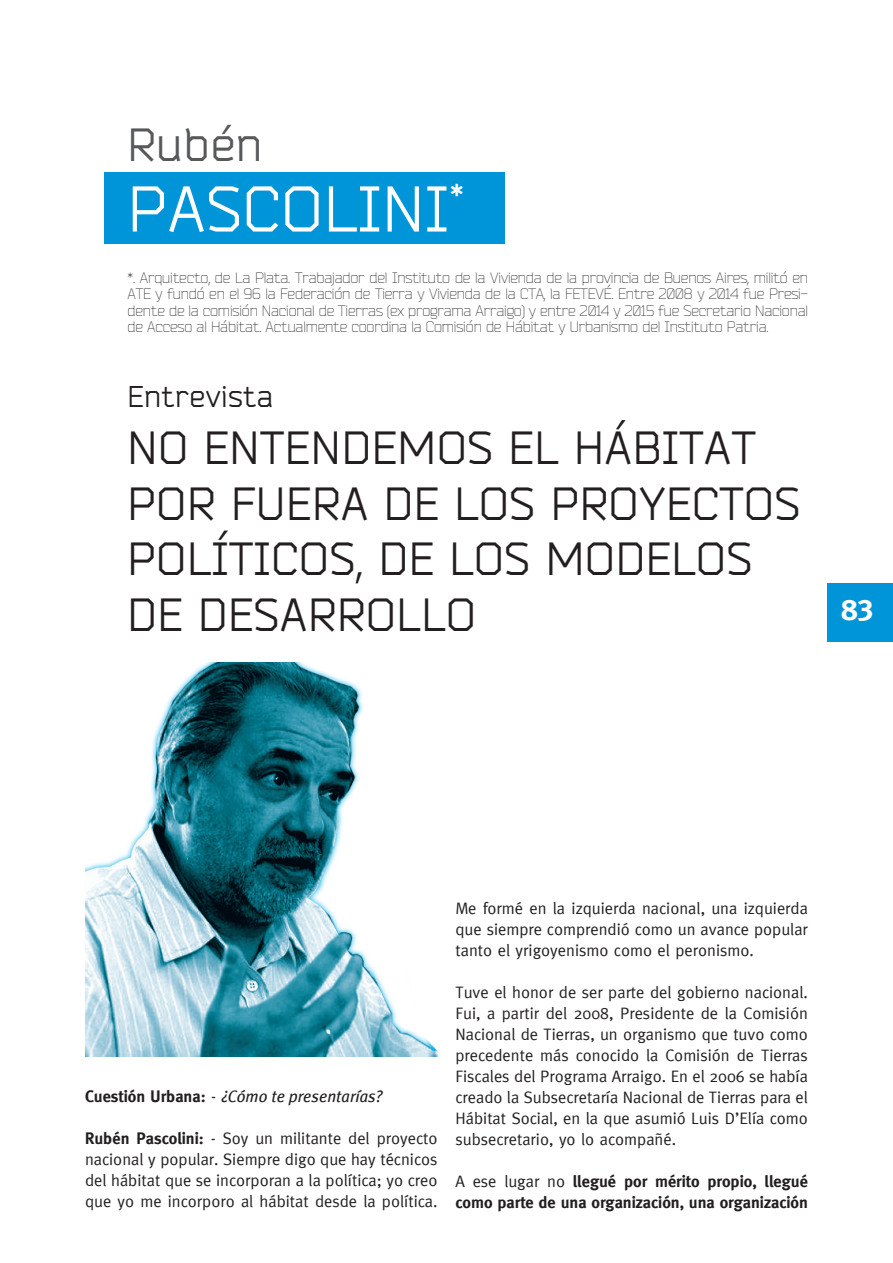
<style>
.page{position:relative;width:893px;height:1263px;background:#fff}
.page>*{position:absolute;margin:0;border:0;box-sizing:border-box;transform-origin:0 0}
.t1{font:64.5px "Bender";letter-spacing:.02em;color:#fff}
.t2{font:46.5px/55.5px "Bender";letter-spacing:.02em;color:#231f20}
.t3{font:46.5px "Bender";color:#57585a}
.t4{font:30px "Bender";color:#231f20}
.t5{font:30px "Meta Plus Bold Caps";color:#fff}
.t6{font:16.5px/21px "Meta";color:#231f20;text-align:justify}
.t7{font:700 16.5px/21px "Meta";color:#231f20}
.t8{font:italic 16.5px "Meta Plus";color:#231f20}
.t9{font:300 15px/16.5px "Bender";letter-spacing:-.01em;color:#231f20;text-align:justify}
.s1{font-family:"Meta";font-weight:700;font-style:normal}
.s2{font-family:"Meta";font-style:normal}
.s3{font-weight:700}
.s4{font-weight:400}
</style>
<div class="page">
<div style="left:827px;top:583px;width:66px;height:58px;background:#0095d9"></div>
<div style="left:104px;top:172px;width:401px;height:72px;background:#0095d9"></div>
<img style="left:85px;top:663px;width:352px;height:394px">
<p class="t3" style="left:128px;top:116px;width:136px">RUBÉN</p>
<p class="t1" style="left:128px;top:170px;width:338px">PASCOLINI<sup>*</sup></p>
<p class="t9" style="left:128px;top:270px;width:682px">*. Arquitecto, de La Plata. Trabajador del Instituto de la Vivienda de la provincia de Buenos Aires, militó en ATE y fundó en el 96 la Federación de Tierra y Vivienda de la CTA, la FETEVÉ. Entre 2008 y 2014 fue Presi&shy;dente de la comisión Nacional de Tierras (ex programa Arraigo) y entre 2014 y 2015 fue Secretario Nacional de Acceso al Hábitat. Actualmente coordina la Comisión de Hábitat y Urbanismo del Instituto Patria.</p>
<p class="t4" style="left:128px;top:378px;width:147px">ENTREVISTA</p>
<p class="t2" style="left:128px;top:421px;width:674px">N O ENTENDEMOS EL HÁBITAT<br>POR FUERA DE LOS PROYECTOS<br>POLÍTICOS, DE LOS MODELOS<br>DE DESARROLLO</p>
<p class="t5" style="left:841px;top:592px;width:34px">83</p>
<p class="t8" style="left:85px;top:1087px;width:298px"><span class="s1">Cuestión Urbana:</span> <span class="s2">-</span> ¿Cómo te presentarías?</p>
<p class="t6" style="left:85px;top:1127px;width:354px"><span class="s3">Rubén Pascolini:</span> - Soy un militante del proyecto nacional y popular. Siempre digo que hay técnicos del hábitat que se incorporan a la política; yo creo que yo me incorporo al hábitat desde la política.</p>
<p class="t6" style="left:455px;top:897px;width:354px">Me formé en la izquierda nacional, una izquierda que siempre comprendió como un avance popular tanto el yrigoyenismo como el peronismo.</p>
<p class="t6" style="left:455px;top:981px;width:354px">Tuve el honor de ser parte del gobierno nacional.<br>Fui, a partir del 2008, Presidente de la Comisión Nacional de Tierras, un organismo que tuvo como precedente más conocido la Comisión de Tierras Fiscales del Programa Arraigo. En el 2006 se había creado la Subsecretaría Nacional de Tierras para el Hábitat Social, en la que asumió Luis D’Elía como subsecretario, yo lo acompañé.</p>
<p class="t7" style="left:455px;top:1170px;width:354px"><span class="s4">A ese lugar no</span> llegué por mérito propio, llegué como parte de una organización, una organización</p>
</div>
